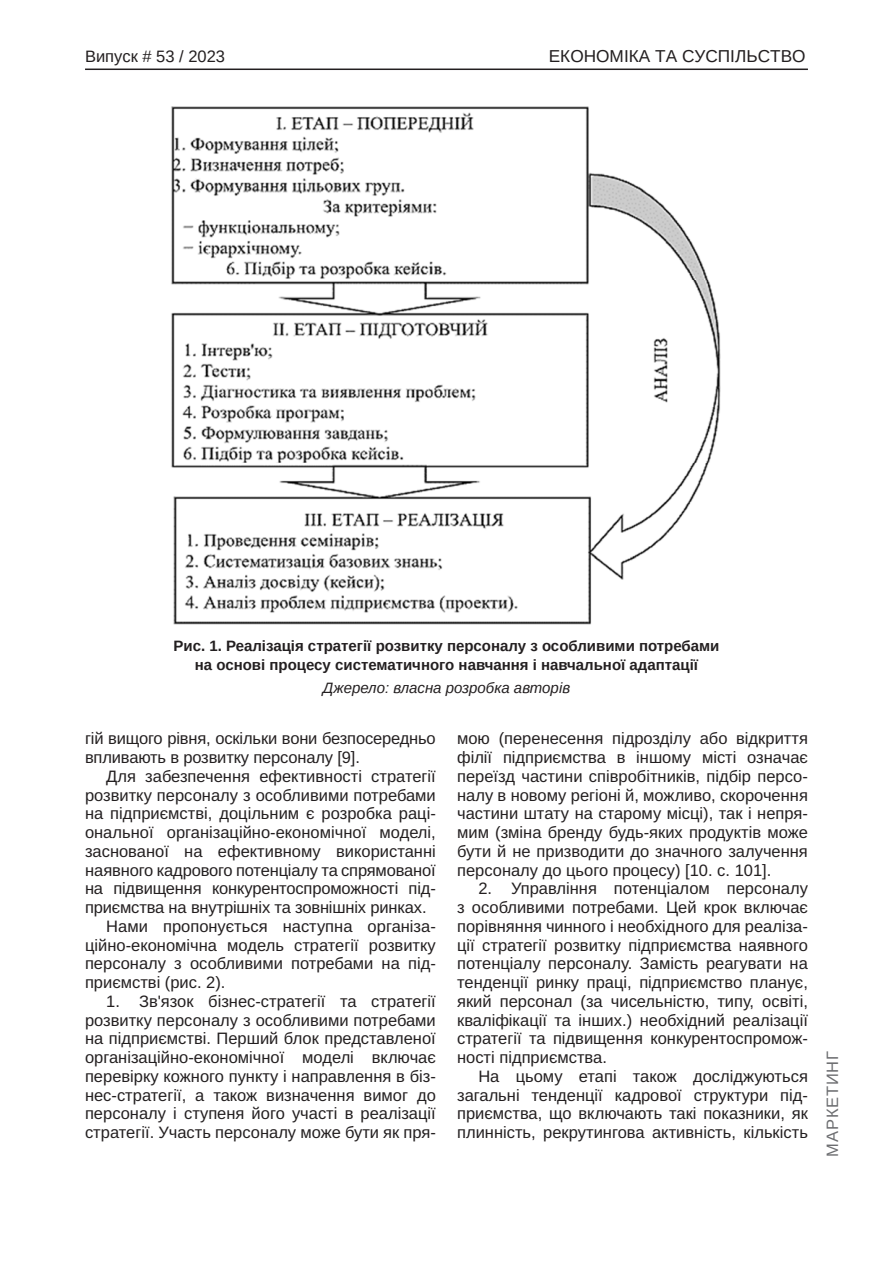
<style>
.page{position:relative;width:893px;height:1263px;background:#fff}
.page>*{position:absolute;margin:0;border:0;box-sizing:border-box;transform-origin:0 0}
.t1{font:17.25px "Arimo";color:#231f20}
.Текст_основной_G{font:16.5px/18.8px "Arimo";color:#231f20;text-align:justify}
.t2{font:16.5px "Arimo";color:#231f20}
.t3{font:16.5px "Arimo";letter-spacing:.05em;color:#6c6d70}
.Рисунок_N{font:700 15px/18.8px "Arimo";color:#231f20;text-align:center}
.Джерело{font:italic 15px "Arimo";color:#231f20}
</style>
<div class="page">
<hr style="left:85px;top:69px;width:723px;height:1px;background:#231f20">
<img style="left:171px;top:106px;width:550px;height:519px">
<p class="t2" style="left:85px;top:47px;width:142px">Випуск # 53 / 2023</p>
<p class="t1" style="left:549px;top:47px;width:258px">ЕКОНОМІКА ТА СУСПІЛЬСТВО</p>
<p class="Рисунок_N" style="left:173px;top:637px;width:547px">Рис. 1. Реалізація стратегії розвитку персоналу з особливими потребами на основі процесу систематичного навчання і навчальної адаптації</p>
<p class="Джерело" style="left:323px;top:677px;width:249px">Джерело: власна розробка авторів</p>
<p class="Текст_основной_G" style="left:85px;top:729px;width:352px">гій вищого рівня, оскільки вони безпосередньо впливають в розвитку персоналу [9].</p>
<p class="Текст_основной_G" style="left:85px;top:767px;width:352px;text-indent:21px">Для забезпечення ефективності стратегії розвитку персоналу з особливими потребами на підприємстві, доцільним є розробка раці&shy;ональної організаційно-економічної моделі, заснованої на ефективному використанні наявного кадрового потенціалу та спрямованої на підвищення конкурентоспроможності під&shy;приємства на внутрішніх та зовнішніх ринках.</p>
<p class="Текст_основной_G" style="left:85px;top:917px;width:352px;text-indent:21px">Нами пропонується наступна організа&shy;ційно-економічна модель стратегії розвитку персоналу з особливими потребами на під&shy;приємстві (рис. 2).</p>
<p class="Текст_основной_G" style="left:85px;top:992px;width:352px;text-indent:21px">1. Зв'язок бізнес-стратегії та стратегії розвитку персоналу з особливими потребами на підприємстві. Перший блок представленої організаційно-економічної моделі включає перевірку кожного пункту і направлення в біз&shy;нес-стратегії, а також визначення вимог до персоналу і ступеня його участі в реалізації стратегії. Участь персоналу може бути як пря-</p>
<p class="Текст_основной_G" style="left:457px;top:729px;width:352px">мою (перенесення підрозділу або відкриття філії підприємства в іншому місті означає переїзд частини співробітників, підбір персо&shy;налу в новому регіоні й, можливо, скорочення частини штату на старому місці), так і непря&shy;мим (зміна бренду будь-яких продуктів може бути й не призводити до значного залучення персоналу до цього процесу) [10. c. 101].</p>
<p class="Текст_основной_G" style="left:457px;top:879px;width:352px;text-indent:21px">2. Управління потенціалом персоналу з особливими потребами. Цей крок включає порівняння чинного і необхідного для реаліза&shy;ції стратегії розвитку підприємства наявного потенціалу персоналу. Замість реагувати на тенденції ринку праці, підприємство планує, який персонал (за чисельністю, типу, освіті, кваліфікації та інших.) необхідний реалізації стратегії та підвищення конкурентоспромож&shy;ності підприємства.</p>
<p class="Текст_основной_G" style="left:457px;top:1067px;width:352px;text-indent:21px">На цьому етапі також досліджуються загальні тенденції кадрової структури під&shy;приємства, що включають такі показники, як плинність, рекрутингова активність, кількість</p>
<p class="t3" style="left:823px;top:1157px;width:107px;rotate:-90deg">МАРКЕТИНГ</p>
</div>
